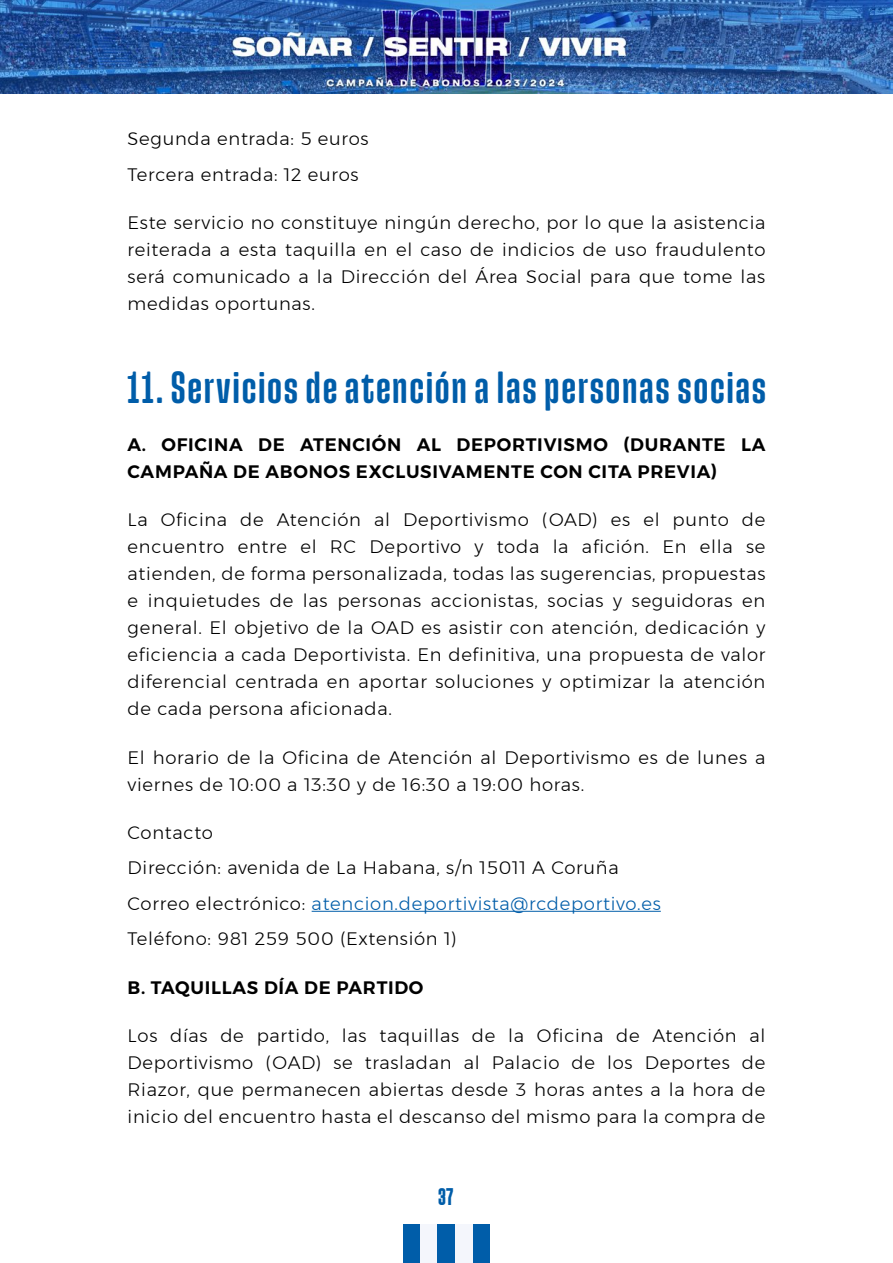
<style>
.page{position:relative;width:893px;height:1263px;background:#fff}
.page>*{position:absolute;margin:0;border:0;box-sizing:border-box;transform-origin:0 0}
.sub-apartado{font:100 extra-condensed 45px "Snug Variable";letter-spacing:.05em;color:#005da9}
.t1{font:24px "GRNORCH";color:#005da9}
.PARRAFO-2122{font:300 18px/27px "Montserrat";letter-spacing:.04em;color:#000;text-align:justify}
.PARRAFO-2122-2{font:600 18px/27px "Montserrat";letter-spacing:.04em;color:#000}
.PARRAFO-2122-3{font:300 18px "Montserrat";letter-spacing:.04em;color:#005da9}
.s1{color:#000}
</style>
<div class="page">
<svg style="left:0;top:93px;width:893px;height:1px"></svg>
<img style="left:0;top:0;width:893px;height:93px">
<hr style="left:312px;top:911px;width:349px;height:1px;background:#005da9">
<div style="left:403px;top:1225px;width:17px;height:38px;background:#005da9"></div>
<div style="left:420px;top:1225px;width:18px;height:38px;background:#f4f6fc"></div>
<div style="left:438px;top:1225px;width:17px;height:38px;background:#005da9"></div>
<div style="left:472px;top:1225px;width:18px;height:38px;background:#005da9"></div>
<div style="left:455px;top:1225px;width:17px;height:38px;background:#f4f6fc"></div>
<p class="PARRAFO-2122" style="left:128px;top:125px;width:243px">Segunda entrada: 5 euros</p>
<p class="PARRAFO-2122" style="left:128px;top:160px;width:233px">Tercera entrada: 12 euros</p>
<p class="PARRAFO-2122" style="left:128px;top:209px;width:639px">Este servicio no constituye ningún derecho, por lo que la asistencia reiterada a esta taquilla en el caso de indicios de uso fraudulento será comunicado a la Dirección del Área Social para que tome las medidas oportunas.</p>
<p class="sub-apartado" style="left:128px;top:365px;width:640px">11. Servicios de atención a las personas socias</p>
<p class="PARRAFO-2122-2" style="left:128px;top:431px;width:639px">A. OFICINA DE ATENCIÓN AL DEPORTIVISMO (DURANTE LA<br>CAMPAÑA DE ABONOS EXCLUSIVAMENTE CON CITA PREVIA)</p>
<p class="PARRAFO-2122" style="left:128px;top:506px;width:639px">La Oficina de Atención al Deportivismo (OAD) es el punto de encuentro entre el RC Deportivo y toda la afición. En ella se atienden, de forma personalizada, todas las sugerencias, propuestas e inquietudes de las personas accionistas, socias y seguidoras en general. El objetivo de la OAD es asistir con atención, dedicación y eficiencia a cada Deportivista. En definitiva, una propuesta de valor diferencial centrada en aportar soluciones y optimizar la atención de cada persona aficionada.</p>
<p class="PARRAFO-2122" style="left:128px;top:743px;width:639px">El horario de la Oficina de Atención al Deportivismo es de lunes a viernes de 10:00 a 13:30 y de 16:30 a 19:00 horas.</p>
<p class="PARRAFO-2122" style="left:128px;top:819px;width:87px">Contacto</p>
<p class="PARRAFO-2122" style="left:128px;top:854px;width:493px">Dirección: avenida de La Habana, s/n 15011 A Coruña</p>
<p class="PARRAFO-2122-3" style="left:128px;top:890px;width:535px"><span class="s1">Correo electrónico:</span> atencion.deportivista@rcdeportivo.es</p>
<p class="PARRAFO-2122" style="left:128px;top:925px;width:331px">Teléfono: 981 259 500 (Extensión 1)</p>
<p class="PARRAFO-2122-2" style="left:128px;top:974px;width:297px">B. TAQUILLAS DÍA DE PARTIDO</p>
<p class="PARRAFO-2122" style="left:128px;top:1022px;width:639px">Los días de partido, las taquillas de la Oficina de Atención al Deportivismo (OAD) se trasladan al Palacio de los Deportes de Riazor, que permanecen abiertas desde 3 horas antes a la hora de inicio del encuentro hasta el descanso del mismo para la compra de</p>
<h2 class="t1" style="left:438px;top:1184px;width:17px">37</h2>
</div>
